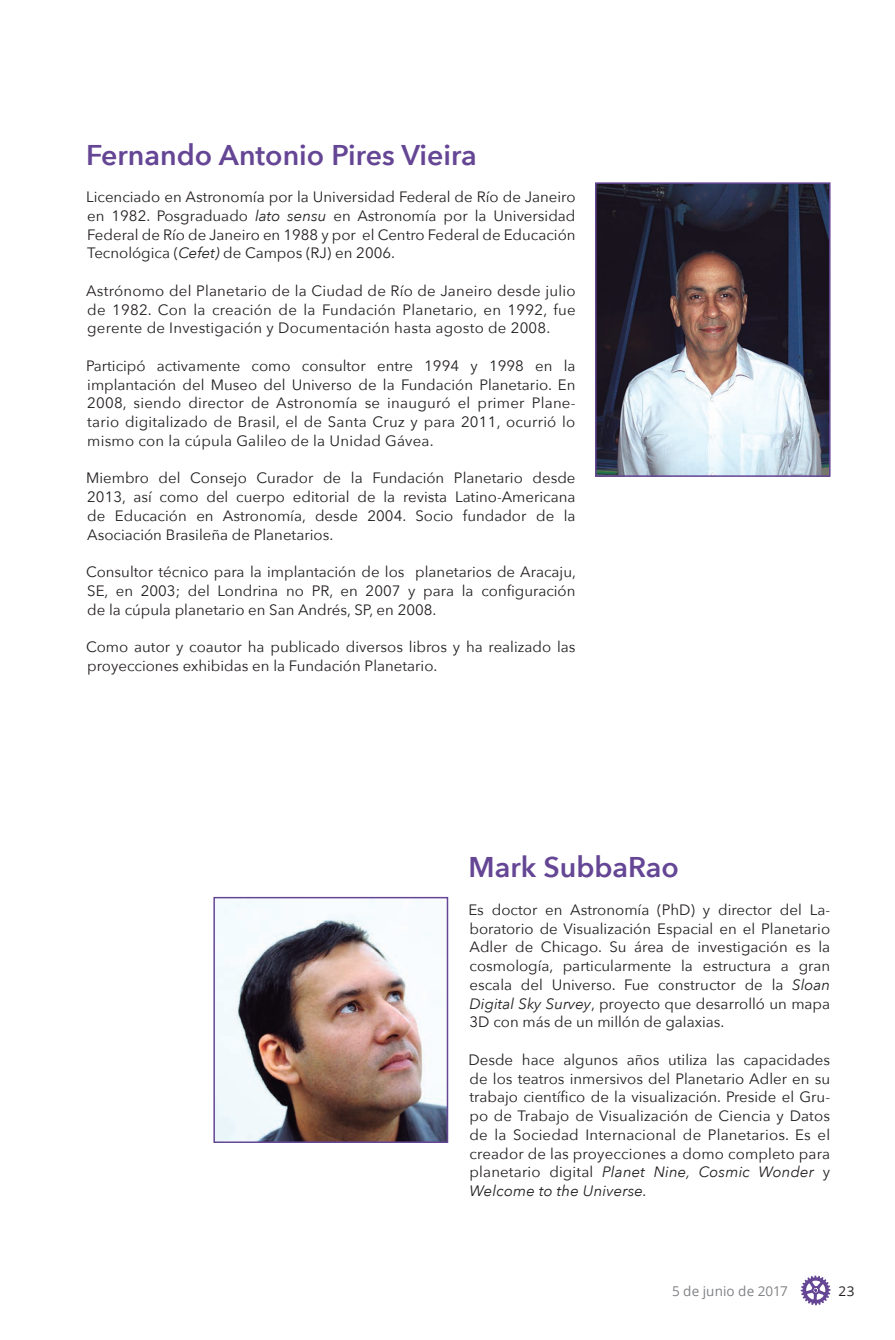
<style>
.page{position:relative;width:895px;height:1340px;background:#fff}
.page>*{position:absolute;margin:0;border:0;box-sizing:border-box;transform-origin:0 0}
.t1{font:600 28.5px "Avenir Next";color:#654695}
.t2{font:15px/18.8px "Avenir Next";color:#231f20;text-align:justify}
.t3{font:13.5px "Open Sans";letter-spacing:.005em;color:#808285}
.t4{font:13.5px "Open Sans";color:#231f20}
.s1{font-style:italic}
</style>
<div class="page">
<svg style="left:800px;top:1275px;width:30px;height:30px"></svg>
<img style="left:216px;top:900px;width:229px;height:240px">
<div style="left:213px;top:897px;width:235px;height:246px;border:2px solid #654695"></div>
<img style="left:597px;top:185px;width:230px;height:289px">
<div style="left:594px;top:182px;width:236px;height:295px;border:2px solid #654695"></div>
<h1 class="t1" style="left:86px;top:130px;width:392px">Fernando Antonio Pires Vieira</h1>
<p class="t2" style="left:86px;top:187px;width:491px">Licenciado en Astronomía por la Universidad Federal de Río de Janeiro en 1982. Posgraduado <span class="s1">lato sensu</span> en Astronomía por la Universidad Federal de Río de Janeiro en 1988 y por el Centro Federal de Educación Tecnológica (<span class="s1">Cefet)</span> de Campos (RJ) en 2006.</p>
<p class="t2" style="left:86px;top:281px;width:491px">Astrónomo del Planetario de la Ciudad de Río de Janeiro desde julio de 1982. Con la creación de la Fundación Planetario, en 1992, fue gerente de Investigación y Documentación hasta agosto de 2008.</p>
<p class="t2" style="left:86px;top:356px;width:490px;text-align:left">Participó activamente como consultor entre 1994 y 1998 en la implantación del Museo del Universo de la Fundación Planetario. En 2008, siendo director de Astronomía se inauguró el primer Plane-- tario digitalizado de Brasil, el de Santa Cruz y para 2011, ocurrió lo mismo con la cúpula Galileo de la Unidad Gávea.</p>
<p class="t2" style="left:86px;top:468px;width:491px">Miembro del Consejo Curador de la Fundación Planetario desde 2013, así como del cuerpo editorial de la revista Latino-Americana de Educación en Astronomía, desde 2004. Socio fundador de la Asociación Brasileña de Planetarios.</p>
<p class="t2" style="left:86px;top:562px;width:491px">Consultor técnico para la implantación de los planetarios de Aracaju, SE, en 2003; del Londrina no PR, en 2007 y para la configuración de la cúpula planetario en San Andrés, SP, en 2008.</p>
<p class="t2" style="left:86px;top:637px;width:490px">Como autor y coautor ha publicado diversos libros y ha realizado las proyecciones exhibidas en la Fundación Planetario.</p>
<h1 class="t1" style="left:468px;top:843px;width:212px">Mark SubbaRao</h1>
<p class="t2" style="left:468px;top:899px;width:363px">Es doctor en Astronomía (PhD) y director del La&shy;boratorio de Visualización Espacial en el Planetario Adler de Chicago. Su área de investigación es la cosmología, particularmente la estructura a gran escala del Universo. Fue constructor de la <span class="s1">Sloan Digital Sky Survey</span>, proyecto que desarrolló un mapa 3D con más de un millón de galaxias.</p>
<p class="t2" style="left:468px;top:1049px;width:363px">Desde hace algunos años utiliza las capacidades de los teatros inmersivos del Planetario Adler en su trabajo científico de la visualización. Preside el Gru&shy;po de Trabajo de Visualización de Ciencia y Datos de la Sociedad Internacional de Planetarios. Es el creador de las proyecciones a domo completo para planetario digital <span class="s1">Planet Nine, Cosmic Wonder</span> y <span class="s1">Welcome to the Universe.</span></p>
<p class="t3" style="left:671px;top:1281px;width:117px">5 de junio de 2017</p>
<p class="t4" style="left:838px;top:1281px;width:17px">23</p>
</div>
